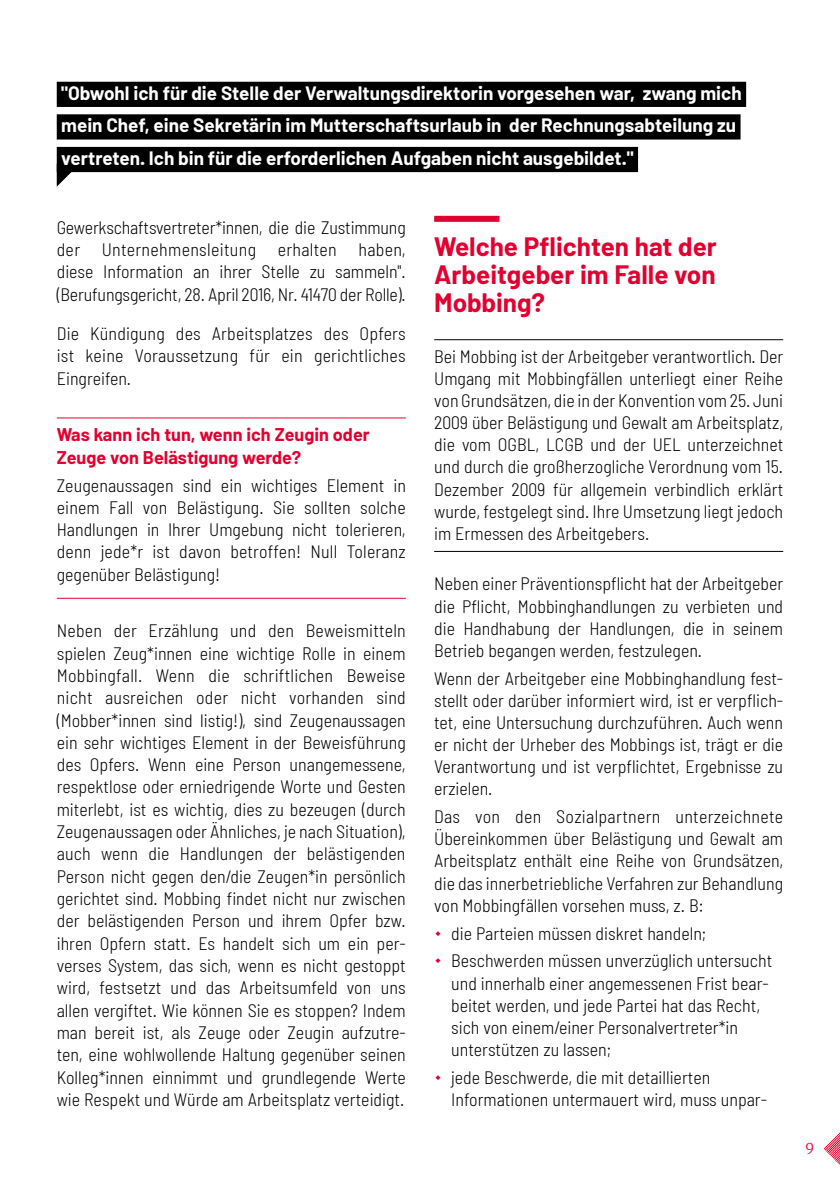
<style>
.page{position:relative;width:840px;height:1191px;background:#fff}
.page>*{position:absolute;margin:0;border:0;box-sizing:border-box;transform-origin:0 0}
.t1{font:700 26px/28.2px "Barlow";color:#e20030;text-align:justify}
.t2{font:700 19px/32.6px "Barlow";color:#fff}
.t3{font:300 semi-condensed 18px/22.4px "Barlow";color:#000;text-align:justify}
.t4{font:700 18px/22.4px "Barlow";color:#e20030}
.t5{font:300 14px "Merriweather";color:#e20030}
</style>
<div class="page">
<svg style="left:823px;top:1133px;width:16px;height:31px"></svg>
<hr style="left:57px;top:417px;width:348px;height:1px;background:#e20030">
<hr style="left:57px;top:598px;width:348px;height:1px;background:#e2032e">
<div style="left:434px;top:216px;width:65px;height:6px;background:#e20030"></div>
<hr style="left:434px;top:339px;width:348px;height:1px;background:#000">
<hr style="left:434px;top:551px;width:348px;height:1px;background:#000">
<svg style="left:57px;top:172px;width:22px;height:15px"></svg>
<div style="left:57px;top:82px;width:688px;height:25px;background:#000"></div>
<div style="left:57px;top:114px;width:683px;height:25px;background:#000"></div>
<div style="left:57px;top:147px;width:580px;height:25px;background:#000"></div>
<p class="t2" style="left:61px;top:76px;width:681px">"Obwohl ich für die Stelle der Verwaltungsdirektorin vorgesehen war, zwang mich mein Chef, eine Sekretärin im Mutterschaftsurlaub in der Rechnungsabteilung zu vertreten. Ich bin für die erforderlichen Aufgaben nicht ausgebildet."</p>
<p class="t3" style="left:57px;top:216px;width:350px">Gewerkschaftsvertreter*innen, die die Zustimmung der Unternehmensleitung erhalten haben, diese Information an ihrer Stelle zu sammeln". (Berufungsgericht, 28. April 2016, Nr. 41470 der Rolle).</p>
<p class="t3" style="left:57px;top:322px;width:350px">Die Kündigung des Arbeitsplatzes des Opfers ist keine Voraussetzung für ein gerichtliches Eingreifen.</p>
<p class="t4" style="left:57px;top:423px;width:314px">Was kann ich tun, wenn ich Zeugin oder<br>Zeuge von Belästigung werde?</p>
<p class="t3" style="left:57px;top:473px;width:350px">Zeugenaussagen sind ein wichtiges Element in einem Fall von Belästigung. Sie sollten solche Handlungen in Ihrer Umgebung nicht tolerieren, denn jede*r ist davon betroffen! Null Toleranz gegenüber Belästigung!</p>
<p class="t3" style="left:57px;top:619px;width:350px">Neben der Erzählung und den Beweismitteln spielen Zeug*innen eine wichtige Rolle in einem Mobbingfall. Wenn die schriftlichen Beweise nicht ausreichen oder nicht vorhanden sind (Mobber*innen sind listig!), sind Zeugenaussagen ein sehr wichtiges Element in der Beweisführung des Opfers. Wenn eine Person unangemessene, respektlose oder erniedrigende Worte und Gesten miterlebt, ist es wichtig, dies zu bezeugen (durch Zeugenaussagen oder Ähnliches, je nach Situation), auch wenn die Handlungen der belästigenden Person nicht gegen den/die Zeugen*in persönlich gerichtet sind. Mobbing findet nicht nur zwischen der belästigenden Person und ihrem Opfer bzw. ihren Opfern statt. Es handelt sich um ein per&shy;verses System, das sich, wenn es nicht gestoppt wird, festsetzt und das Arbeitsumfeld von uns allen vergiftet. Wie können Sie es stoppen? Indem man bereit ist, als Zeuge oder Zeugin aufzutre&shy;ten, eine wohlwollende Haltung gegenüber seinen Kolleg*innen einnimmt und grundlegende Werte wie Respekt und Würde am Arbeitsplatz verteidigt.</p>
<h1 class="t1" style="left:434px;top:232px;width:284px">Welche Pflichten hat der Arbeitgeber im Falle von Mobbing?</h1>
<p class="t3" style="left:434px;top:344px;width:350px">Bei Mobbing ist der Arbeitgeber verantwortlich. Der Umgang mit Mobbingfällen unterliegt einer Reihe von Grundsätzen, die in der Konvention vom 25. Juni 2009 über Belästigung und Gewalt am Arbeitsplatz, die vom OGBL, LCGB und der UEL unterzeichnet und durch die großherzogliche Verordnung vom 15.<br>Dezember 2009 für allgemein verbindlich erklärt wurde, festgelegt sind. Ihre Umsetzung liegt jedoch im Ermessen des Arbeitgebers.</p>
<p class="t3" style="left:434px;top:572px;width:350px">Neben einer Präventionspflicht hat der Arbeitgeber die Pflicht, Mobbinghandlungen zu verbieten und die Handhabung der Handlungen, die in seinem Betrieb begangen werden, festzulegen.</p>
<p class="t3" style="left:434px;top:666px;width:350px">Wenn der Arbeitgeber eine Mobbinghandlung fest&shy;stellt oder darüber informiert wird, ist er verpflich&shy;tet, eine Untersuchung durchzuführen. Auch wenn er nicht der Urheber des Mobbings ist, trägt er die Verantwortung und ist verpflichtet, Ergebnisse zu erzielen.</p>
<p class="t3" style="left:434px;top:805px;width:350px">Das von den Sozialpartnern unterzeichnete Übereinkommen über Belästigung und Gewalt am Arbeitsplatz enthält eine Reihe von Grundsätzen, die das innerbetriebliche Verfahren zur Behandlung von Mobbingfällen vorsehen muss, z. B:</p>
<p class="t3" style="left:451px;top:918px;width:322px;line-height:27.8px">die Parteien müssen diskret handeln;<br>Beschwerden müssen unverzüglich untersucht</p>
<p class="t3" style="left:451px;top:971px;width:319px;text-align:left">und innerhalb einer angemessenen Frist bear&shy;beitet werden, und jede Partei hat das Recht, sich von einem/einer Personalvertreter*in unterstützen zu lassen;</p>
<p class="t3" style="left:451px;top:1065px;width:317px">jede Beschwerde, die mit detaillierten<br>Informationen untermauert wird, muss unpar-</p>
<p class="t5" style="left:804px;top:1137px;width:11px">9</p>
</div>
